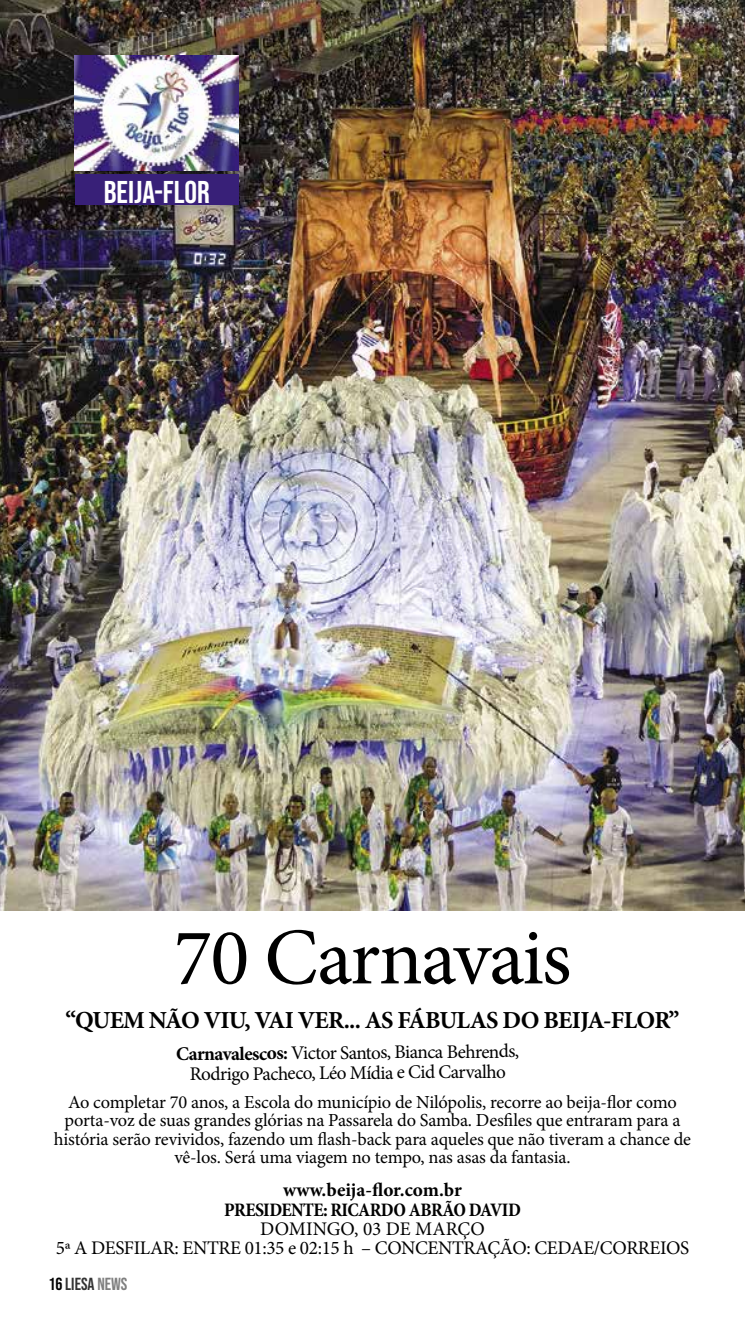
<style>
.page{position:relative;width:745px;height:1340px;background:#fff}
.page>*{position:absolute;margin:0;border:0;box-sizing:border-box;transform-origin:0 0}
.t1{font:80.5px "Minion Pro";letter-spacing:-.025em;color:#000}
.t2{font:31.5px "Bebas Neue";color:#fff}
.t3{font:700 24.5px "Minion Pro";letter-spacing:-.03em;color:#000}
.t4{font:19.25px/19.6px "Minion Pro";letter-spacing:-.02em;color:#000;text-align:center}
.t5{font:700 condensed 19.25px "Minion Pro";letter-spacing:-.03em;color:#000}
.t6{font:700 19.25px "Minion Pro";letter-spacing:-.005em;color:#000}
.t7{font:18.38px/18.4px "Minion Pro";letter-spacing:-.01em;color:#000;text-align:center}
.t8{font:17.5px "Bebas Neue";color:#333}
.s1{font-weight:700}
.s2{color:#000}
.s3{color:#7f7f7f}
</style>
<div class="page">
<img style="left:0;top:0;width:744px;height:910px">
<img style="left:74px;top:55px;width:164px;height:115px">
<div style="left:75px;top:174px;width:164px;height:31px;background:#382078"></div>
<h2 class="t2" style="left:104px;top:174px;width:107px">BEIJA-FLOR</h2>
<h1 class="t1" style="left:173px;top:903px;width:399px">70 Carnavais</h1>
<h3 class="t3" style="left:66px;top:1003px;width:615px">“QUEM NÃO VIU, VAI VER... AS FÁBULAS DO BEIJA-FLOR”</h3>
<p class="t4" style="left:176px;top:1046px;width:344px;rotate:-1deg"><span class="s1">Carnavalescos:</span> Victor Santos, Bianca Behrends,<br>Rodrigo Pacheco, Léo Mídia e Cid Carvalho</p>
<p class="t7" style="left:54px;top:1092px;width:638px">Ao completar 70 anos, a Escola do município de Nilópolis, recorre ao beija-flor como porta-voz de suas grandes glórias na Passarela do Samba. Desfiles que entraram para a história serão revividos, fazendo um flash-back para aqueles que não tiveram a chance de vê-los. Será uma viagem no tempo, nas asas da fantasia.</p>
<p class="t6" style="left:283px;top:1176px;width:180px">www.beija-flor.com.br</p>
<p class="t5" style="left:224px;top:1196px;width:298px">PRESIDENTE: RICARDO ABRÃO DAVID</p>
<p class="t4" style="left:56px;top:1219px;width:634px">DOMINGO, 03 DE MARÇO<br>5ª A DESFILAR: ENTRE 01:35 e 02:15 h – CONCENTRAÇÃO: CEDAE/CORREIOS</p>
<p class="t8" style="left:48px;top:1274px;width:80px"><span class="s2">16</span> LIESA <span class="s3">NEWS</span></p>
</div>
